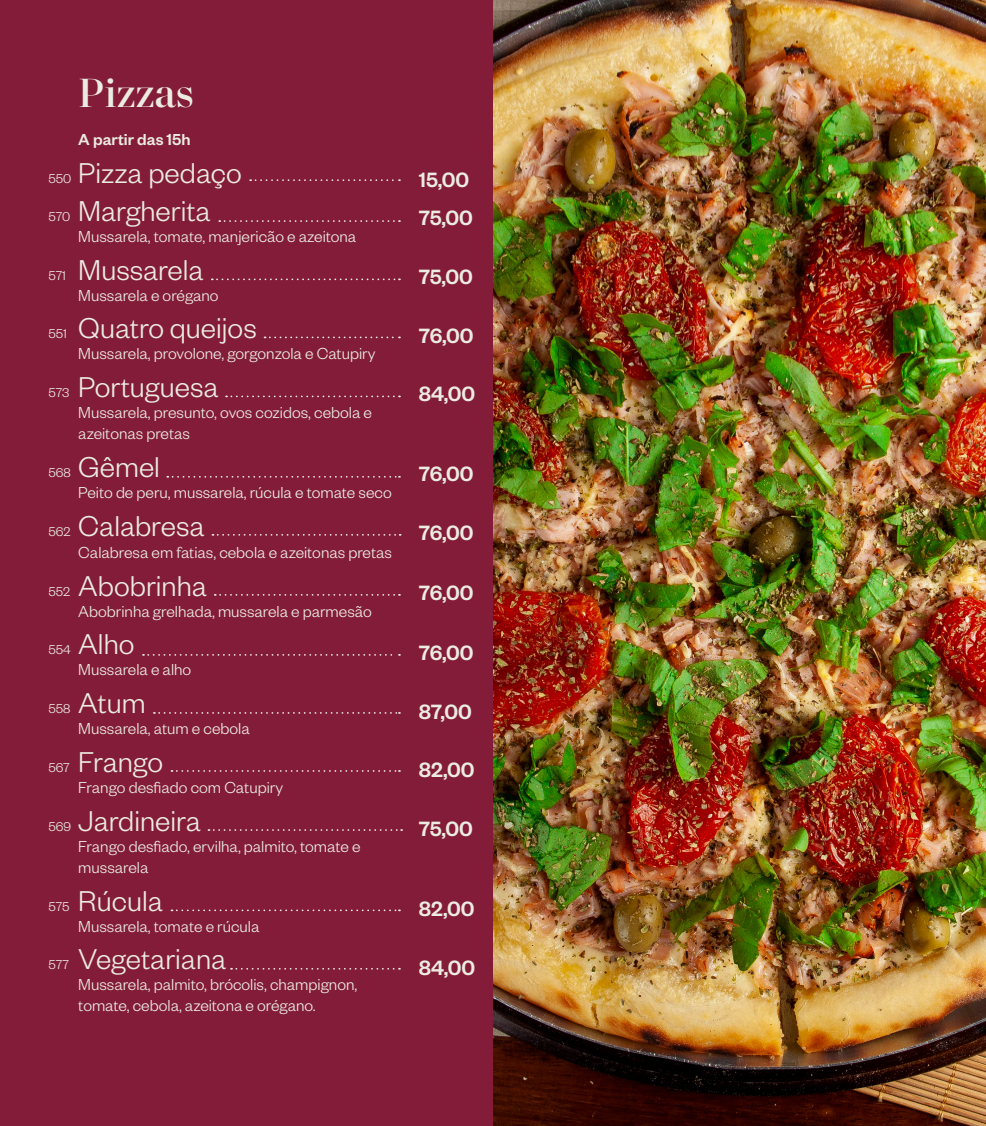
<style>
.page{position:relative;width:986px;height:1126px;background:#fff}
.page>*{position:absolute;margin:0;border:0;box-sizing:border-box;transform-origin:0 0}
.t1{font:500 43.75px "Macklin Display";color:#ebebe1}
.t2{font:300 31.5px/37.8px "Founders Grotesk";color:#ebebe1}
.t3{font:500 22.75px/37.8px "Founders Grotesk";color:#ebebe1}
.t4{font:300 17.5px/21px "Founders Grotesk";color:#ebebe1}
.t5{font:500 17.5px "Founders Grotesk";color:#ebebe1}
.t6{font:300 14px "Founders Grotesk";color:#ebebe1}
</style>
<div class="page">
<div style="left:0;top:0;width:493px;height:1126px;background:#831c39"></div>
<svg style="left:219px;top:220px;width:181px;height:2px"></svg>
<svg style="left:212px;top:278px;width:188px;height:2px"></svg>
<svg style="left:264px;top:337px;width:136px;height:1px"></svg>
<svg style="left:226px;top:396px;width:174px;height:1px"></svg>
<svg style="left:167px;top:476px;width:233px;height:2px"></svg>
<svg style="left:212px;top:534px;width:188px;height:2px"></svg>
<svg style="left:215px;top:594px;width:185px;height:2px"></svg>
<svg style="left:143px;top:654px;width:257px;height:2px"></svg>
<svg style="left:154px;top:712px;width:246px;height:2px"></svg>
<svg style="left:171px;top:770px;width:229px;height:2px"></svg>
<svg style="left:208px;top:829px;width:194px;height:2px"></svg>
<svg style="left:171px;top:909px;width:229px;height:2px"></svg>
<svg style="left:231px;top:968px;width:169px;height:2px"></svg>
<svg style="left:250px;top:179px;width:150px;height:2px"></svg>
<img style="left:493px;top:0;width:493px;height:1126px">
<h1 class="t1" style="left:78px;top:68px;width:117px">Pizzas</h1>
<p class="t5" style="left:78px;top:129px;width:114px">A partir das 15h</p>
<h2 class="t2" style="left:78px;top:152px;width:165px">Pizza pedaço<br>Margherita</h2>
<p class="t4" style="left:78px;top:225px;width:279px">Mussarela, tomate, manjericão e azeitona</p>
<h2 class="t2" style="left:78px;top:249px;width:127px">Mussarela</h2>
<p class="t4" style="left:78px;top:284px;width:142px">Mussarela e orégano</p>
<h2 class="t2" style="left:78px;top:308px;width:180px">Quatro queijos</h2>
<p class="t4" style="left:78px;top:342px;width:299px">Mussarela, provolone, gorgonzola e Catupiry</p>
<h2 class="t2" style="left:78px;top:367px;width:142px">Portuguesa</h2>
<p class="t4" style="left:78px;top:401px;width:295px">Mussarela, presunto, ovos cozidos, cebola e azeitonas pretas</p>
<h2 class="t2" style="left:78px;top:446px;width:83px">Gêmel</h2>
<p class="t4" style="left:78px;top:481px;width:315px">Peito de peru, mussarela, rúcula e tomate seco</p>
<h2 class="t2" style="left:78px;top:505px;width:128px">Calabresa</h2>
<p class="t4" style="left:78px;top:541px;width:315px">Calabresa em fatias, cebola e azeitonas pretas</p>
<h2 class="t2" style="left:78px;top:565px;width:130px">Abobrinha</h2>
<p class="t4" style="left:78px;top:600px;width:295px">Abobrinha grelhada, mussarela e parmesão</p>
<h2 class="t2" style="left:78px;top:624px;width:58px">Alho</h2>
<p class="t4" style="left:78px;top:658px;width:114px">Mussarela e alho</p>
<h2 class="t2" style="left:78px;top:683px;width:69px">Atum</h2>
<p class="t4" style="left:78px;top:717px;width:173px">Mussarela, atum e cebola</p>
<h2 class="t2" style="left:78px;top:741px;width:86px">Frango</h2>
<p class="t4" style="left:78px;top:776px;width:206px">Frango desfiado com Catupiry</p>
<h2 class="t2" style="left:78px;top:800px;width:124px">Jardineira</h2>
<p class="t4" style="left:78px;top:835px;width:284px">Frango desfiado, ervilha, palmito, tomate e mussarela</p>
<h2 class="t2" style="left:78px;top:880px;width:86px">Rúcula</h2>
<p class="t4" style="left:78px;top:915px;width:183px">Mussarela, tomate e rúcula</p>
<h2 class="t2" style="left:78px;top:939px;width:149px">Vegetariana</h2>
<p class="t4" style="left:78px;top:973px;width:280px">Mussarela, palmito, brócolis, champignon, tomate, cebola, azeitona e orégano.</p>
<p class="t6" style="left:49px;top:170px;width:24px">550</p>
<p class="t6" style="left:49px;top:208px;width:23px">570</p>
<p class="t6" style="left:49px;top:267px;width:19px">571</p>
<p class="t6" style="left:49px;top:325px;width:20px">551</p>
<p class="t6" style="left:49px;top:384px;width:22px">573</p>
<p class="t6" style="left:49px;top:464px;width:24px">568</p>
<p class="t6" style="left:49px;top:523px;width:23px">562</p>
<p class="t6" style="left:49px;top:583px;width:23px">552</p>
<p class="t6" style="left:49px;top:641px;width:24px">554</p>
<p class="t6" style="left:49px;top:700px;width:23px">558</p>
<p class="t6" style="left:49px;top:759px;width:23px">567</p>
<p class="t6" style="left:49px;top:818px;width:24px">569</p>
<p class="t6" style="left:49px;top:898px;width:22px">575</p>
<p class="t6" style="left:49px;top:956px;width:22px">577</p>
<h3 class="t3" style="left:419px;top:160px;width:56px">15,00<br>75,00</h3>
<h3 class="t3" style="left:419px;top:256px;width:56px">75,00</h3>
<h3 class="t3" style="left:419px;top:315px;width:56px">76,00</h3>
<h3 class="t3" style="left:419px;top:374px;width:58px">84,00</h3>
<h3 class="t3" style="left:419px;top:454px;width:56px">76,00</h3>
<h3 class="t3" style="left:419px;top:513px;width:56px">76,00</h3>
<h3 class="t3" style="left:419px;top:573px;width:56px">76,00</h3>
<h3 class="t3" style="left:419px;top:632px;width:56px">76,00</h3>
<h3 class="t3" style="left:419px;top:691px;width:55px">87,00</h3>
<h3 class="t3" style="left:419px;top:750px;width:57px">82,00</h3>
<h3 class="t3" style="left:419px;top:809px;width:56px">75,00</h3>
<h3 class="t3" style="left:419px;top:889px;width:57px">82,00</h3>
<h3 class="t3" style="left:419px;top:947px;width:58px">84,00</h3>
</div>
